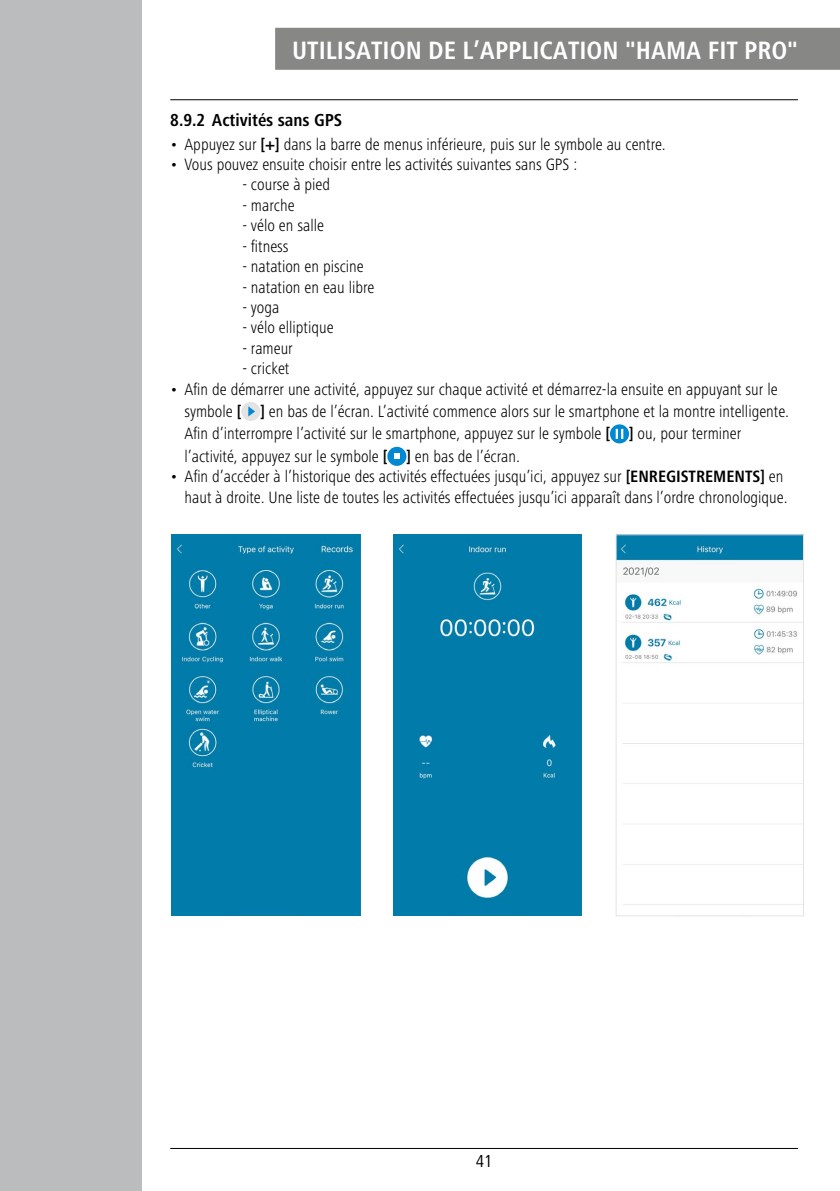
<style>
.page{position:relative;width:840px;height:1191px;background:#fff}
.page>*{position:absolute;margin:0;border:0;box-sizing:border-box;transform-origin:0 0}
.t1{font:700 condensed 26px "Frutiger Next LTW1 G";color:#fff}
.t2{font:700 condensed 18px "Frutiger Next LTW1 G";color:#000}
.t3{font:condensed 18px "Frutiger Next LTW1 G";color:#000}
.t4{font:300 condensed 17px/22.4px "Frutiger Next LTW1 G";color:#000}
.s1{font-weight:700}
</style>
<div class="page">
<hr style="left:170px;top:99px;width:627px;height:1px;background:#000">
<hr style="left:170px;top:1148px;width:627px;height:1px;background:#000">
<div style="left:0;top:0;width:142px;height:1191px;background:#bbbcbd"></div>
<div style="left:275px;top:28px;width:564px;height:42px;background:#878786"></div>
<div style="left:241px;top:402px;width:19px;height:19px;background:#e3e3e3;border-radius:50%"></div>
<svg style="left:248px;top:406px;width:7px;height:10px"></svg>
<svg style="left:609px;top:424px;width:19px;height:19px"></svg>
<svg style="left:615px;top:429px;width:8px;height:10px"></svg>
<div style="left:387px;top:447px;width:19px;height:19px;background:#0088d2;border-radius:50%"></div>
<svg style="left:394px;top:453px;width:5px;height:6px"></svg>
<img style="left:172px;top:535px;width:188px;height:381px">
<div style="left:393px;top:535px;width:188px;height:381px;background:#017baa"></div>
<img style="left:617px;top:536px;width:184px;height:369px">
<div style="left:615px;top:534px;width:188px;height:382px;border:1px solid #e3e3e3"></div>
<h1 class="t1" style="left:292px;top:36px;width:56px">UTI LISATI</h1>
<h1 class="t1" style="left:389px;top:36px;width:154px">ON DE L’APPLICATI</h1>
<h1 class="t1" style="left:586px;top:36px;width:82px">ON "HAMA</h1>
<h1 class="t1" style="left:707px;top:36px;width:92px">FIT PRO"</h1>
<p class="t2" style="left:170px;top:110px;width:173px">8.9.2 ACTIVITÉS SANS GPS</p>
<p class="t4" style="left:170px;top:133px;width:497px">• Appuyez sur <span class="s1">[+]</span> dans la barre de menus inférieure, puis sur le symbole au centre.</p>
<p class="t4" style="left:170px;top:153px;width:408px">• Vous pouvez ensuite choisir entre les activités suivantes sans GPS :</p>
<p class="t4" style="left:242px;top:174px;width:89px">- course à pied</p>
<p class="t4" style="left:242px;top:194px;width:54px">- marche</p>
<p class="t4" style="left:242px;top:214px;width:83px">- vélo en salle</p>
<p class="t4" style="left:242px;top:235px;width:48px">- fitness</p>
<p class="t4" style="left:242px;top:255px;width:123px">- natation en piscine</p>
<p class="t4" style="left:242px;top:276px;width:133px">- natation en eau libre</p>
<p class="t4" style="left:242px;top:296px;width:39px">- yoga</p>
<p class="t4" style="left:242px;top:316px;width:93px">- vélo elliptique</p>
<p class="t4" style="left:242px;top:337px;width:52px">- rameur</p>
<p class="t4" style="left:242px;top:357px;width:48px">- cricket</p>
<p class="t4" style="left:184px;top:378px;width:606px;text-indent:-14px">• Afin de démarrer une activité, appuyez sur chaque activité et démarrez-la ensuite en appuyant sur le symbole <span class="s1">[ ]</span> en bas de l’écran. L’activité commence alors sur le smartphone et la montre intelligente.<br>Afin d’interrompre l’activité sur le smartphone, appuyez sur le symbole <span class="s1">[ ]</span> ou, pour terminer l’activité, appuyez sur le symbole <span class="s1">[ ]</span> en bas de l’écran.</p>
<p class="t4" style="left:170px;top:466px;width:618px;line-height:20.4px;text-align:right">• Afin d’accéder à l’historique des activités effectuées jusqu’ici, appuyez sur <span class="s1">[ENREGISTREMENTS]</span> en haut à droite. Une liste de toutes les activités effectuées jusqu’ici apparaît dans l’ordre chronologique.</p>
<p class="t3" style="left:475px;top:1151px;width:18px">41</p>
</div>
